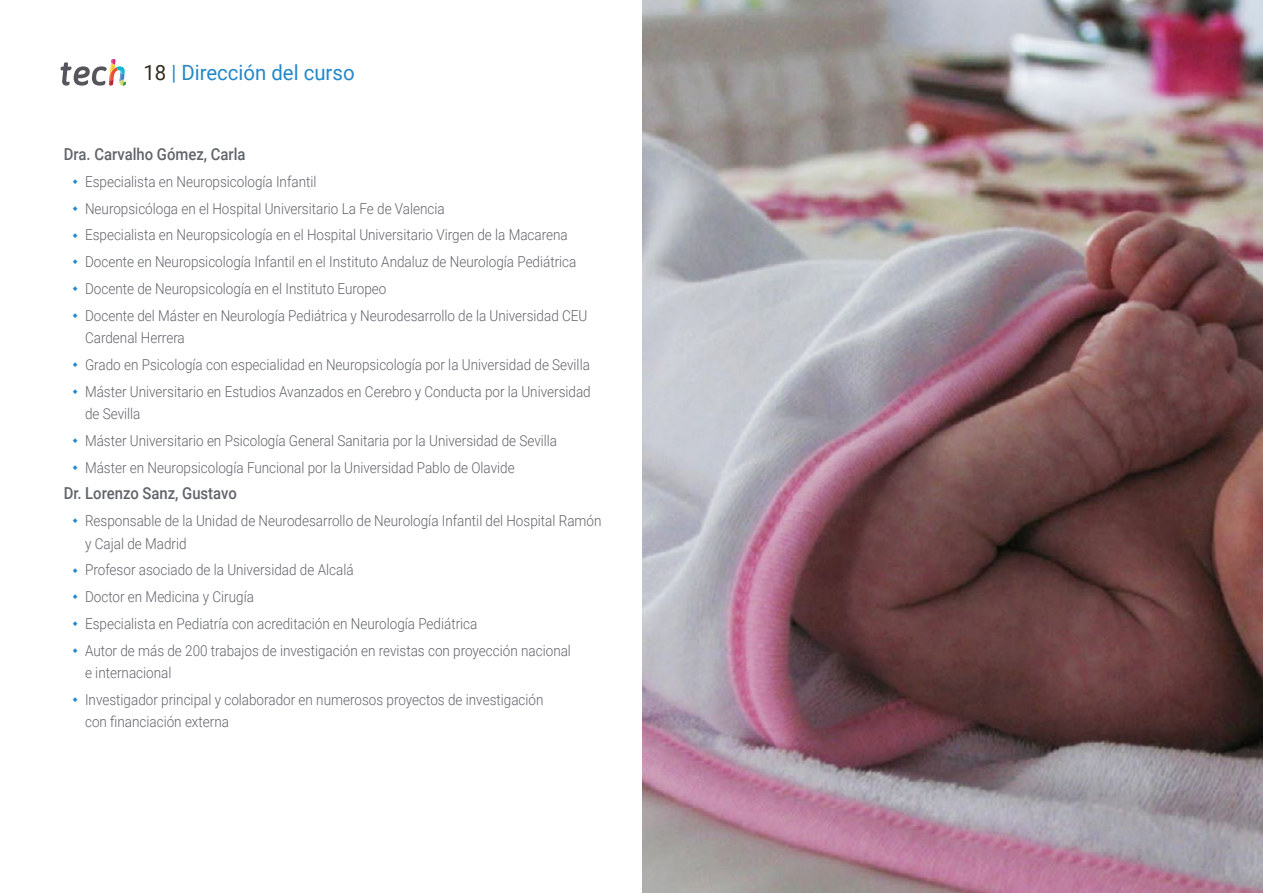
<style>
.page{position:relative;width:1263px;height:893px;background:#fff}
.page>*{position:absolute;margin:0;border:0;box-sizing:border-box;transform-origin:0 0}
.t1{font:21px "Roboto";color:#2488c9}
.t2{font:500 16.5px "Roboto";color:#61646a;scale:.9 1}
.t3{font:300 15px/26.7px "Roboto";color:#61646a;scale:.9 1}
.s1{color:#312e20}
</style>
<div class="page">
<img style="left:642px;top:0;width:621px;height:893px">
<svg style="left:61px;top:59px;width:65px;height:27px"></svg>
<h1 class="t1" style="left:144px;top:57px;width:213px"><span class="s1">18</span> | Dirección del curso</h1>
<p class="t2" style="left:64px;top:143px;width:203px">Dra. Carvalho Gómez, Carla</p>
<p class="t3" style="left:85px;top:168px;width:560px">Especialista en Neuropsicología Infantil<br>Neuropsicóloga en el Hospital Universitario La Fe de Valencia<br>Especialista en Neuropsicología en el Hospital Universitario Virgen de la Macarena Docente en Neuropsicología Infantil en el Instituto Andaluz de Neurología Pediátrica Docente de Neuropsicología en el Instituto Europeo<br>Docente del Máster en Neurología Pediátrica y Neurodesarrollo de la Universidad CEU</p>
<p class="t3" style="left:85px;top:324px;width:563px">Cardenal Herrera<br>Grado en Psicología con especialidad en Neuropsicología por la Universidad de Sevilla<br>Máster Universitario en Estudios Avanzados en Cerebro y Conducta por la Universidad</p>
<p class="t3" style="left:85px;top:400px;width:526px">de Sevilla<br>Máster Universitario en Psicología General Sanitaria por la Universidad de Sevilla<br>Máster en Neuropsicología Funcional por la Universidad Pablo de Olavide</p>
<p class="t2" style="left:64px;top:482px;width:194px">Dr. Lorenzo Sanz, Gustavo</p>
<p class="t3" style="left:85px;top:509px;width:575px;line-height:22.5px">Responsable de la Unidad de Neurodesarrollo de Neurología Infantil del Hospital Ramón y Cajal de Madrid</p>
<p class="t3" style="left:85px;top:556px;width:541px">Profesor asociado de la Universidad de Alcalá<br>Doctor en Medicina y Cirugía<br>Especialista en Pediatría con acreditación en Neurología Pediátrica<br>Autor de más de 200 trabajos de investigación en revistas con proyección nacional</p>
<p class="t3" style="left:85px;top:659px;width:511px">e internacional<br>Investigador principal y colaborador en numerosos proyectos de investigación</p>
<p class="t3" style="left:85px;top:708px;width:161px">con financiación externa</p>
</div>
